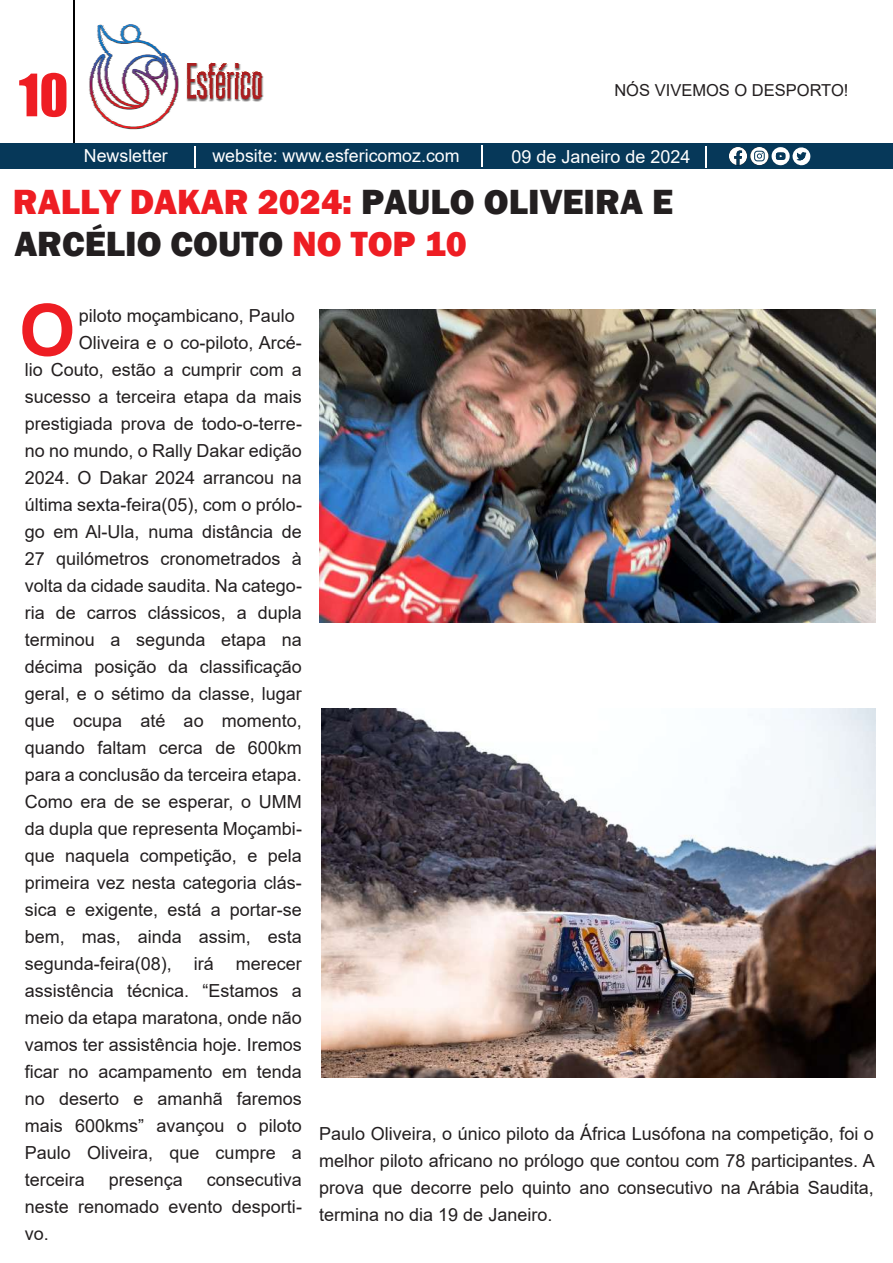
<style>
.page{position:relative;width:893px;height:1263px;background:#fff}
.page>*{position:absolute;margin:0;border:0;box-sizing:border-box;transform-origin:0 0}
.t1{font:700 72px "Arial";color:#ee1d23}
.t2{font:54px "Impact";color:#ee1d23}
.t3{font:800 36px "Franklin Gothic";color:#ee1d23}
.t4{font:800 36px "Franklin Gothic";color:#231f20}
.t5{font:18px/27px "Arial";color:#231f20;text-align:justify}
.t6{font:18px "Arial";color:#fff}
.t7{font:16.5px "Arial";color:#231f20}
.s1{color:#231f20}
.s2{color:#ee1d23}
</style>
<div class="page">
<div style="left:0;top:144px;width:893px;height:25px;background:#063859"></div>
<svg style="left:705px;top:146px;width:1px;height:22px"></svg>
<svg style="left:195px;top:146px;width:1px;height:22px"></svg>
<svg style="left:729px;top:147px;width:18px;height:18px"></svg>
<svg style="left:750px;top:147px;width:18px;height:18px"></svg>
<svg style="left:754px;top:151px;width:11px;height:10px"></svg>
<svg style="left:482px;top:146px;width:1px;height:21px"></svg>
<svg style="left:771px;top:147px;width:40px;height:19px"></svg>
<hr style="left:73px;top:0;width:2px;height:142px;background:#000001">
<svg style="left:89px;top:24px;width:175px;height:106px"></svg>
<img style="left:319px;top:309px;width:557px;height:313px">
<img style="left:321px;top:708px;width:555px;height:370px">
<h2 class="t2" style="left:19px;top:53px;width:51px">10</h2>
<p class="t7" style="left:614px;top:79px;width:236px">NÓS VIVEMOS O DESPORTO!</p>
<p class="t6" style="left:84px;top:143px;width:86px">Newsletter</p>
<p class="t6" style="left:212px;top:143px;width:249px">website: www.esfericomoz.com</p>
<p class="t6" style="left:511px;top:144px;width:181px">09 de Janeiro de 2024</p>
<h3 class="t3" style="left:13px;top:178px;width:661px">RALLY DAKAR 2024: <span class="s1">PAULO OLIVEIRA E</span></h3>
<h3 class="t4" style="left:14px;top:221px;width:454px">ARCÉLIO COUTO <span class="s2">NO TOP 10</span></h3>
<h1 class="t1" style="left:19px;top:280px;width:58px">O</h1>
<p class="t5" style="left:79px;top:302px;width:218px">piloto moçambicano, Paulo</p>
<p class="t5" style="left:79px;top:329px;width:225px">Oliveira e o co-piloto, Arcé-</p>
<p class="t5" style="left:25px;top:356px;width:279px">lio Couto, estão a cumprir com a</p>
<p class="t5" style="left:25px;top:383px;width:279px">sucesso a terceira etapa da mais</p>
<p class="t5" style="left:25px;top:410px;width:279px">prestigiada prova de todo-o-terre-</p>
<p class="t5" style="left:25px;top:437px;width:279px">no no mundo, o Rally Dakar edição</p>
<p class="t5" style="left:25px;top:464px;width:279px">2024. O Dakar 2024 arrancou na</p>
<p class="t5" style="left:25px;top:491px;width:279px">última sexta-feira(05), com o prólo-</p>
<p class="t5" style="left:25px;top:518px;width:279px">go em Al-Ula, numa distância de</p>
<p class="t5" style="left:25px;top:545px;width:279px">27 quilómetros cronometrados à</p>
<p class="t5" style="left:25px;top:572px;width:279px">volta da cidade saudita. Na catego-</p>
<p class="t5" style="left:25px;top:599px;width:279px">ria de carros clássicos, a dupla</p>
<p class="t5" style="left:25px;top:626px;width:279px">terminou a segunda etapa na</p>
<p class="t5" style="left:25px;top:653px;width:279px">décima posição da classificação</p>
<p class="t5" style="left:25px;top:680px;width:279px">geral, e o sétimo da classe, lugar</p>
<p class="t5" style="left:25px;top:707px;width:279px">que ocupa até ao momento,</p>
<p class="t5" style="left:25px;top:734px;width:279px">quando faltam cerca de 600km</p>
<p class="t5" style="left:25px;top:761px;width:279px">para a conclusão da terceira etapa.</p>
<p class="t5" style="left:25px;top:788px;width:279px">Como era de se esperar, o UMM</p>
<p class="t5" style="left:25px;top:815px;width:279px">da dupla que representa Moçambi-</p>
<p class="t5" style="left:25px;top:842px;width:279px">que naquela competição, e pela</p>
<p class="t5" style="left:25px;top:869px;width:279px">primeira vez nesta categoria clás-</p>
<p class="t5" style="left:25px;top:896px;width:279px">sica e exigente, está a portar-se</p>
<p class="t5" style="left:25px;top:923px;width:279px">bem, mas, ainda assim, esta</p>
<p class="t5" style="left:25px;top:950px;width:279px">segunda-feira(08), irá merecer</p>
<p class="t5" style="left:25px;top:977px;width:279px">assistência técnica. “Estamos a</p>
<p class="t5" style="left:25px;top:1004px;width:279px">meio da etapa maratona, onde não</p>
<p class="t5" style="left:25px;top:1031px;width:279px">vamos ter assistência hoje. Iremos</p>
<p class="t5" style="left:25px;top:1058px;width:279px">ficar no acampamento em tenda</p>
<p class="t5" style="left:25px;top:1085px;width:279px">no deserto e amanhã faremos</p>
<p class="t5" style="left:25px;top:1112px;width:279px">mais 600kms” avançou o piloto</p>
<p class="t5" style="left:25px;top:1139px;width:279px">Paulo Oliveira, que cumpre a</p>
<p class="t5" style="left:25px;top:1166px;width:62px">terceira</p>
<p class="t5" style="left:109px;top:1166px;width:76px">presença</p>
<p class="t5" style="left:25px;top:1166px;width:279px;text-indent:182px">consecutiva neste renomado evento desporti&shy;vo.</p>
<p class="t5" style="left:319px;top:1120px;width:557px">Paulo Oliveira, o único piloto da África Lusófona na competição, foi o melhor piloto africano no prólogo que contou com 78 participantes. A prova que decorre pelo quinto ano consecutivo na Arábia Saudita, termina no dia 19 de Janeiro.</p>
</div>
